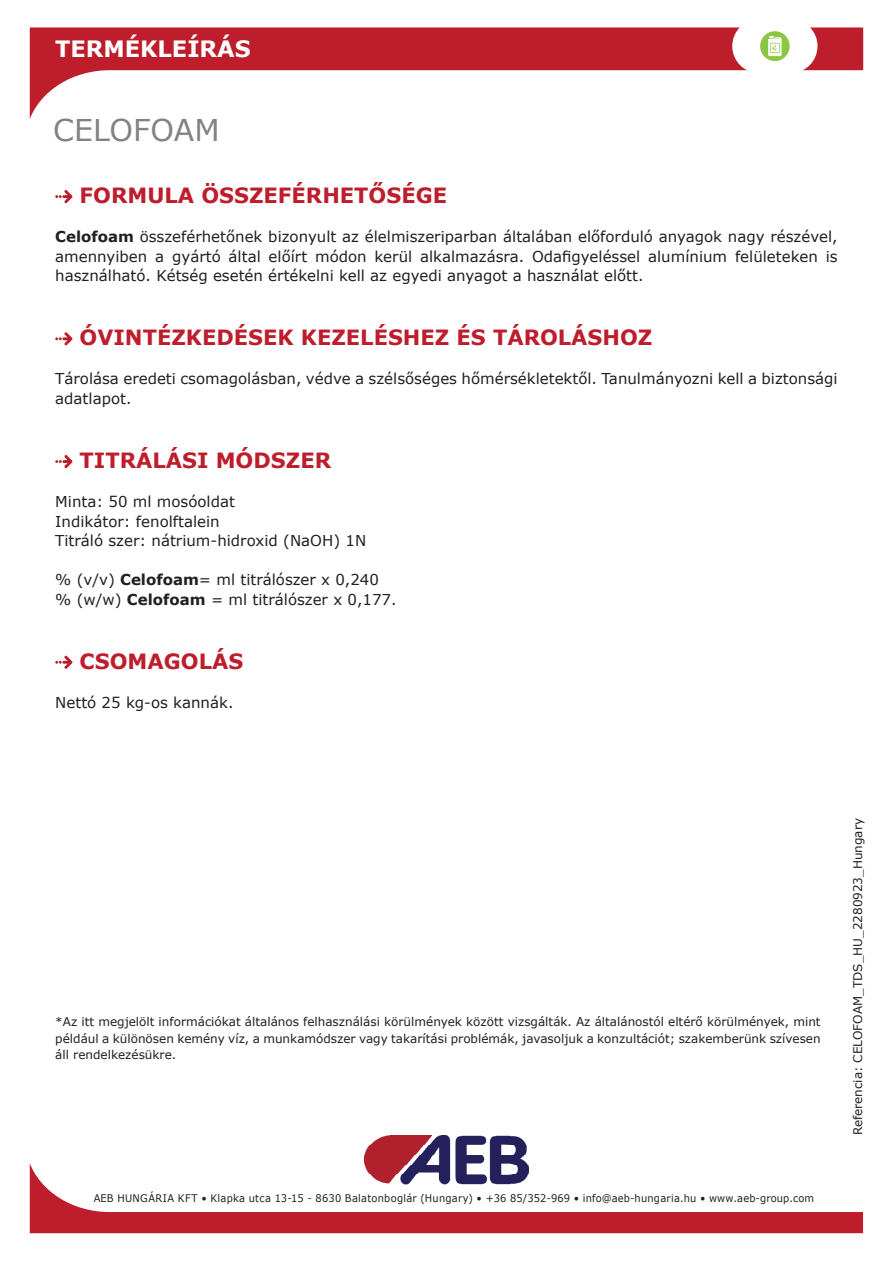
<style>
.page{position:relative;width:893px;height:1263px;background:#fff}
.page>*{position:absolute;margin:0;border:0;box-sizing:border-box;transform-origin:0 0}
.t1{font:30px "Verdana";color:#808285}
.t2{font:700 22.5px "Verdana";color:#fff}
.t3{font:700 21px "Verdana";color:#be1d2c}
.t4{font:15px/19.5px "Verdana";color:#231f20}
.t5{font:12px/16.5px "Verdana";color:#231f20;text-align:justify}
.t6{font:10.5px "Verdana";letter-spacing:.02em;color:#231f20;scale:.94 1}
.s1{font-weight:700}
</style>
<div class="page">
<svg style="left:30px;top:1164px;width:833px;height:69px"></svg>
<img style="left:364px;top:1135px;width:165px;height:49px">
<svg style="left:30px;top:27px;width:833px;height:92px"></svg>
<div style="left:732px;top:19px;width:85px;height:54px;background:#fff;border-radius:27px"></div>
<div style="left:760px;top:31px;width:30px;height:30px;background:#8bc644;border-radius:50%"></div>
<svg style="left:768px;top:36px;width:14px;height:20px"></svg>
<svg style="left:55px;top:190px;width:17px;height:13px"></svg>
<svg style="left:55px;top:332px;width:17px;height:13px"></svg>
<svg style="left:55px;top:455px;width:17px;height:13px"></svg>
<svg style="left:55px;top:656px;width:17px;height:13px"></svg>
<h2 class="t2" style="left:55px;top:33px;width:197px">TERMÉKLEÍRÁS</h2>
<h1 class="t1" style="left:53px;top:110px;width:168px">CELOFOAM</h1>
<h3 class="t3" style="left:80px;top:181px;width:369px">FORMULA ÖSSZEFÉRHETŐSÉGE</h3>
<p class="t4" style="left:55px;top:227px;width:784px;text-align:justify"><span class="s1">Celofoam</span> összeférhetőnek bizonyult az élelmiszeriparban általában előforduló anyagok nagy részével, amennyiben a gyártó által előírt módon kerül alkalmazásra. Odafigyeléssel alumínium felületeken is használható. Kétség esetén értékelni kell az egyedi anyagot a használat előtt.</p>
<h3 class="t3" style="left:80px;top:323px;width:574px">ÓVINTÉZKEDÉSEK KEZELÉSHEZ ÉS TÁROLÁSHOZ</h3>
<p class="t4" style="left:55px;top:369px;width:784px">Tárolása eredeti csomagolásban, védve a szélsőséges hőmérsékletektől. Tanulmányozni kell a biztonsági adatlapot.</p>
<h3 class="t3" style="left:80px;top:446px;width:253px">TITRÁLÁSI MÓDSZER</h3>
<p class="t4" style="left:55px;top:492px;width:312px">Minta: 50 ml mosóoldat<br>Indikátor: fenolftalein<br>Titráló szer: nátrium-hidroxid (NaOH) 1N</p>
<p class="t4" style="left:55px;top:570px;width:343px">% (v/v) <span class="s1">Celofoam</span>= ml titrálószer x 0,240 % (w/w) <span class="s1">Celofoam</span> = ml titrálószer x 0,177.</p>
<h3 class="t3" style="left:80px;top:646px;width:165px">CSOMAGOLÁS</h3>
<p class="t4" style="left:55px;top:692px;width:180px">Nettó 25 kg-os kannák.</p>
<p class="t5" style="left:55px;top:1013px;width:767px">*Az itt megjelölt információkat általános felhasználási körülmények között vizsgálták. Az általánostól eltérő körülmények, mint például a különösen kemény víz, a munkamódszer vagy takarítási problémák, javasoljuk a konzultációt; szakemberünk szívesen áll rendelkezésükre.</p>
<p class="t6" style="left:94px;top:1191px;width:768px">AEB HUNGÁRIA KFT • Klapka utca 13-15 - 8630 Balatonboglár (Hungary) • +36 85/352-969 • info@aeb-hungaria.hu • www.aeb-group.com</p>
<p class="t5" style="left:849px;top:1135px;width:319px;rotate:-90deg">Referencia: CELOFOAM_TDS_HU_2280923_Hungary</p>
</div>
